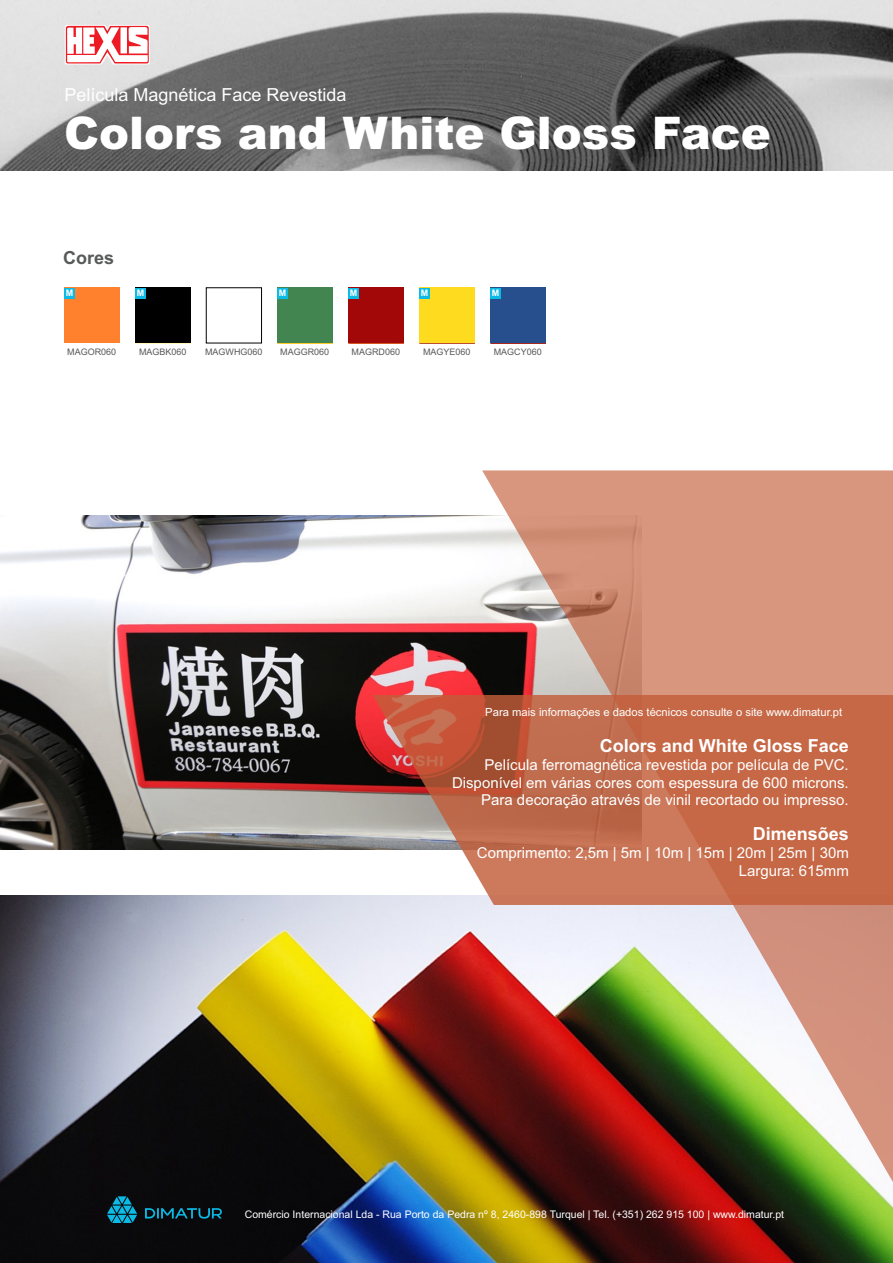
<style>
.page{position:relative;width:893px;height:1263px;background:#fff}
.page>*{position:absolute;margin:0;border:0;box-sizing:border-box;transform-origin:0 0}
.t1{font:900 45px "Arial";color:#fff}
.t2{font:700 18px "Arial";color:#fff}
.t3{font:18px "Arial";color:#fff}
.t4{font:700 18px "Arial";color:#585959}
.t5{font:15px/17.2px "Arial";color:#fff;text-align:right}
.t6{font:11.25px "Arial";color:#fff}
.t7{font:10.5px "Arial";color:#fff}
.t8{font:9px "Arial";color:#585959}
.t9{font:700 9px "Arial";color:#fff}
</style>
<div class="page">
<img style="left:0;top:895px;width:893px;height:368px">
<img style="left:0;top:515px;width:482px;height:334px">
<img style="left:0;top:0;width:893px;height:170px">
<svg style="left:145px;top:1208px;width:77px;height:10px"></svg>
<svg style="left:107px;top:1196px;width:30px;height:27px"></svg>
<svg style="left:65px;top:25px;width:85px;height:39px"></svg>
<svg style="left:482px;top:470px;width:411px;height:768px;background:#b0866d"></svg>
<svg style="left:373px;top:695px;width:520px;height:210px;background:#c47155"></svg>
<div style="left:64px;top:288px;width:55px;height:55px;background:#ff812d"></div>
<div style="left:135px;top:288px;width:56px;height:55px;background:#000"></div>
<div style="left:277px;top:288px;width:56px;height:55px;background:#428550"></div>
<div style="left:348px;top:288px;width:56px;height:55px;background:#a20808"></div>
<div style="left:419px;top:288px;width:56px;height:55px;background:#ffdb1f"></div>
<div style="left:490px;top:288px;width:56px;height:55px;background:#274f8d"></div>
<div style="left:64px;top:288px;width:11px;height:10px;background:#0cbae6"></div>
<div style="left:135px;top:288px;width:11px;height:10px;background:#0cbae6"></div>
<div style="left:277px;top:288px;width:11px;height:10px;background:#0cbae6"></div>
<div style="left:348px;top:288px;width:11px;height:10px;background:#0cbae6"></div>
<div style="left:419px;top:288px;width:11px;height:10px;background:#0cbae6"></div>
<div style="left:490px;top:288px;width:11px;height:10px;background:#0cbae6"></div>
<p class="t3" style="left:64px;top:88px;width:284px">Película Magnética Face Revestida</p>
<h1 class="t1" style="left:64px;top:117px;width:708px">Colors and White Gloss Face</h1>
<p class="t4" style="left:63px;top:251px;width:53px">Cores</p>
<p class="t9" style="left:66px;top:290px;width:9px">M</p>
<p class="t9" style="left:137px;top:290px;width:9px">M</p>
<p class="t9" style="left:279px;top:290px;width:9px">M</p>
<p class="t9" style="left:350px;top:290px;width:9px">M</p>
<p class="t9" style="left:421px;top:290px;width:9px">M</p>
<p class="t9" style="left:492px;top:290px;width:9px">M</p>
<p class="t8" style="left:67px;top:349px;width:51px">MAGOR060</p>
<p class="t8" style="left:139px;top:349px;width:49px">MAGBK060</p>
<p class="t8" style="left:205px;top:349px;width:59px">MAGWHG060</p>
<p class="t8" style="left:280px;top:349px;width:51px">MAGGR060</p>
<p class="t8" style="left:423px;top:349px;width:49px">MAGYE060</p>
<p class="t8" style="left:494px;top:349px;width:50px">MAGCY060</p>
<p class="t8" style="left:352px;top:349px;width:50px">MAGRD060</p>
<p class="t6" style="left:485px;top:708px;width:359px">Para mais informações e dados técnicos consulte o site www.dimatur.pt</p>
<p class="t2" style="left:600px;top:739px;width:251px">Colors and White Gloss Face</p>
<p class="t5" style="left:452px;top:758px;width:398px">Película ferromagnética revestida por película de PVC.<br>Disponível em várias cores com espessura de 600 microns.<br>Para decoração através de vinil recortado ou impresso.</p>
<p class="t2" style="left:753px;top:827px;width:98px">Dimensões</p>
<p class="t5" style="left:477px;top:846px;width:373px">Comprimento: 2,5m | 5m | 10m | 15m | 20m | 25m | 30m<br>Largura: 615mm</p>
<p class="t7" style="left:245px;top:1210px;width:541px">Comércio Internacional Lda - Rua Porto da Pedra nº 8, 2460-898 Turquel | Tel. (+351) 262 915 100 | www.dimatur.pt</p>
</div>
